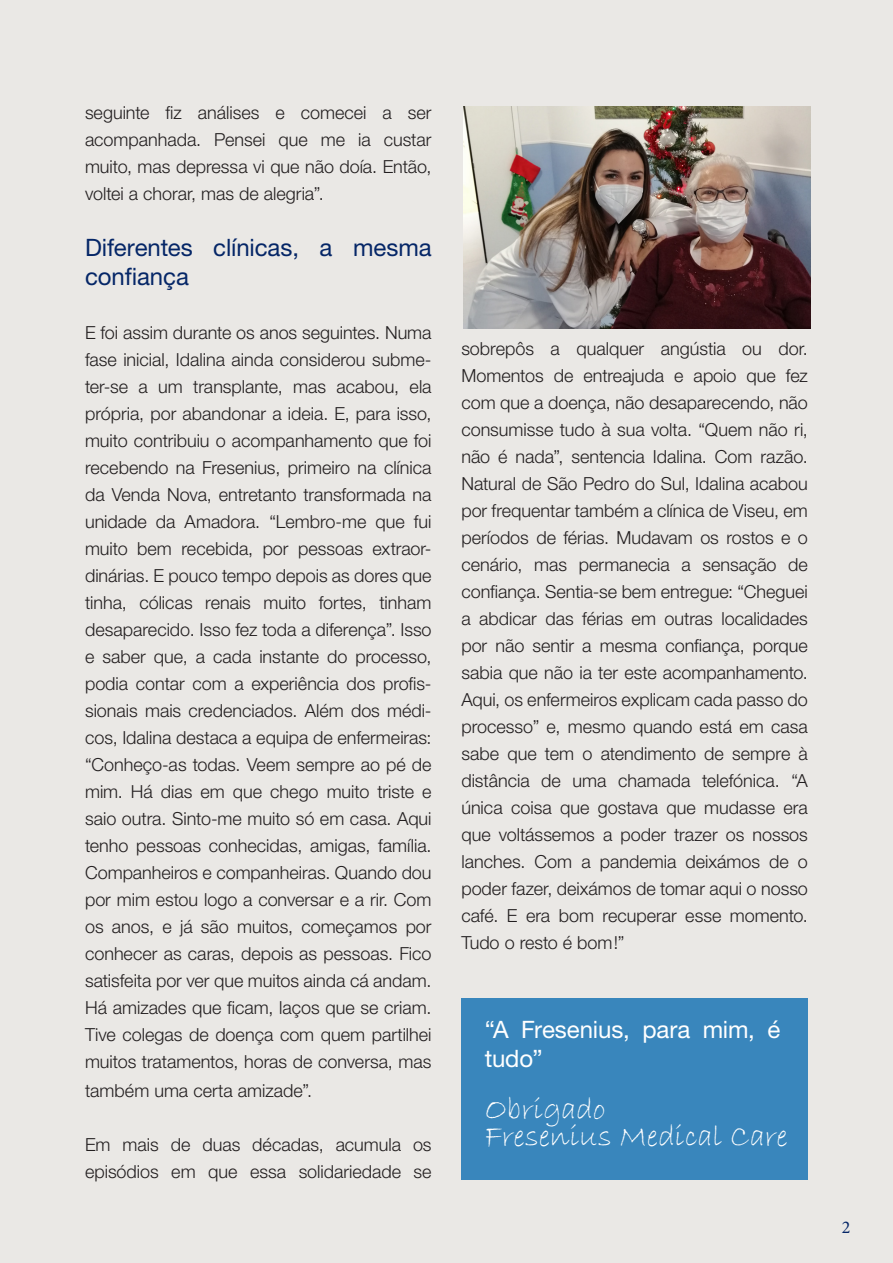
<style>
.page{position:relative;width:893px;height:1263px;background:#eae8e5}
.page>*{position:absolute;margin:0;border:0;box-sizing:border-box;transform-origin:0 0}
._3_Copy{font:31.5px "Bradley Hand ITC";letter-spacing:-.005em;color:#fff}
._3_Copy-2{font:24px/28.8px "Helvetica Neue LT Pro";letter-spacing:-.005em;color:#052667}
._3_Copy-3{font:24px/28.8px "Helvetica Neue LT Pro";letter-spacing:-.005em;color:#fff}
._3_Copy-4{font:300 18px/27px "Helvetica Neue LT Pro";color:#231f20;text-align:justify}
.t1{font:18px "Minion Pro";color:#052667}
</style>
<div class="page">
<img style="left:463px;top:106px;width:347px;height:222px">
<div style="left:461px;top:998px;width:347px;height:182px;background:#3986bc"></div>
<p class="_3_Copy-4" style="left:85px;top:99px;width:348px">seguinte fiz análises e comecei a ser acompanhada. Pensei que me ia custar muito, mas depressa vi que não doía. Então, voltei a chorar, mas de alegria”.</p>
<p class="_3_Copy-2" style="left:85px;top:232px;width:348px">Diferentes clínicas, a mesma confiança</p>
<p class="_3_Copy-4" style="left:85px;top:318px;width:348px">E foi assim durante os anos seguintes. Numa fase inicial, Idalina ainda considerou subme&shy;ter-se a um transplante, mas acabou, ela própria, por abandonar a ideia. E, para isso, muito contribuiu o acompanhamento que foi recebendo na Fresenius, primeiro na clínica da Venda Nova, entretanto transformada na unidade da Amadora. “Lembro-me que fui muito bem recebida, por pessoas extraor&shy;dinárias. E pouco tempo depois as dores que tinha, cólicas renais muito fortes, tinham desaparecido. Isso fez toda a diferença”. Isso e saber que, a cada instante do processo, podia contar com a experiência dos profis&shy;sionais mais credenciados. Além dos médi&shy;cos, Idalina destaca a equipa de enfermeiras: “Conheço-as todas. Veem sempre ao pé de mim. Há dias em que chego muito triste e saio outra. Sinto-me muito só em casa. Aqui tenho pessoas conhecidas, amigas, família.<br>Companheiros e companheiras. Quando dou por mim estou logo a conversar e a rir. Com os anos, e já são muitos, começamos por conhecer as caras, depois as pessoas. Fico satisfeita por ver que muitos ainda cá andam.<br>Há amizades que ficam, laços que se criam.<br>Tive colegas de doença com quem partilhei muitos tratamentos, horas de conversa, mas</p>
<p class="_3_Copy-4" style="left:85px;top:1076px;width:229px">também uma certa amizade”.</p>
<p class="_3_Copy-4" style="left:85px;top:1130px;width:348px">Em mais de duas décadas, acumula os episódios em que essa solidariedade se</p>
<p class="_3_Copy-4" style="left:461px;top:334px;width:348px">sobrepôs a qualquer angústia ou dor.<br>Momentos de entreajuda e apoio que fez com que a doença, não desaparecendo, não consumisse tudo à sua volta. “Quem não ri, não é nada”, sentencia Idalina. Com razão.<br>Natural de São Pedro do Sul, Idalina acabou por frequentar também a clínica de Viseu, em períodos de férias. Mudavam os rostos e o cenário, mas permanecia a sensação de confiança. Sentia-se bem entregue: “Cheguei a abdicar das férias em outras localidades por não sentir a mesma confiança, porque sabia que não ia ter este acompanhamento.<br>Aqui, os enfermeiros explicam cada passo do processo” e, mesmo quando está em casa sabe que tem o atendimento de sempre à distância de uma chamada telefónica. “A única coisa que gostava que mudasse era que voltássemos a poder trazer os nossos lanches. Com a pandemia deixámos de o poder fazer, deixámos de tomar aqui o nosso café. E era bom recuperar esse momento.<br>Tudo o resto é bom!”</p>
<p class="_3_Copy-3" style="left:485px;top:1015px;width:297px">“A Fresenius, para mim, é tudo”</p>
<p class="_3_Copy" style="left:485px;top:1089px;width:122px">Obrigado</p>
<p class="_3_Copy" style="left:485px;top:1116px;width:304px">Fresenius Medical Care</p>
<p class="t1" style="left:842px;top:1215px;width:10px">2</p>
</div>
